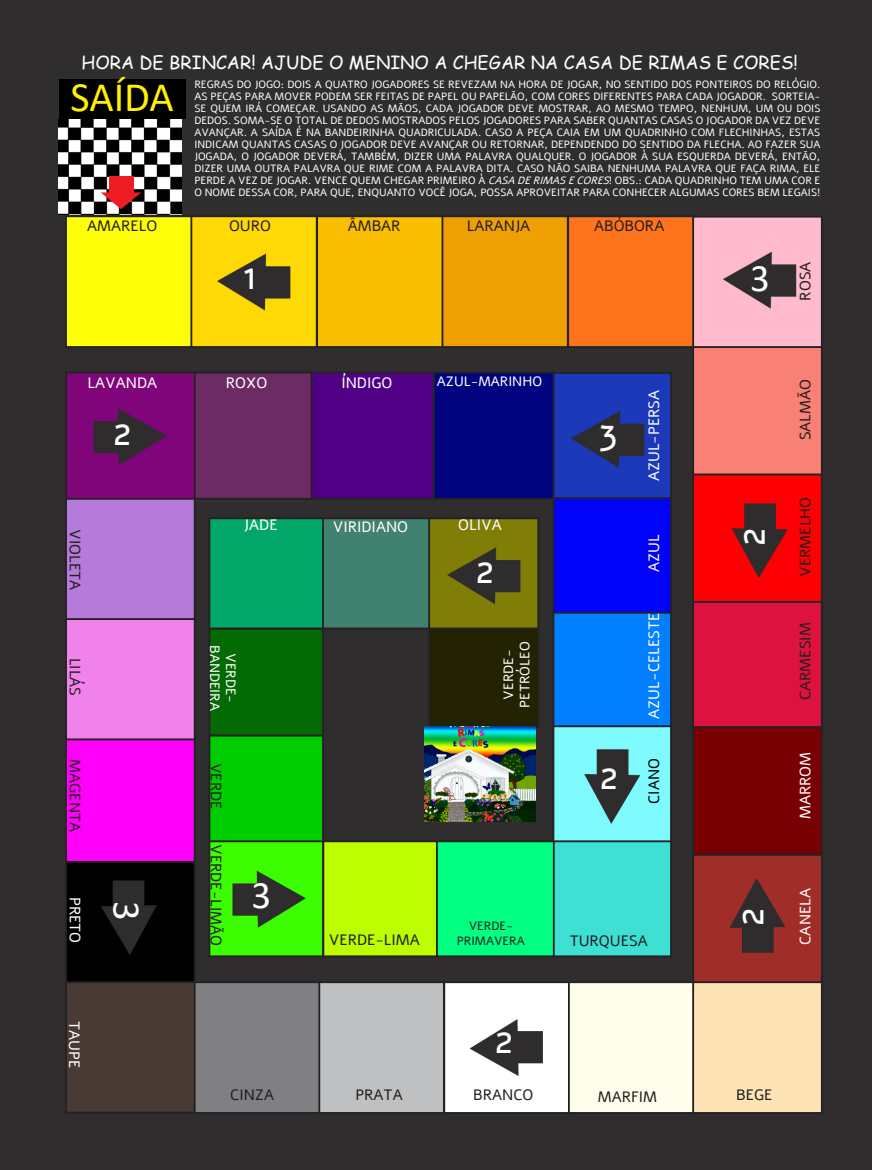
<style>
.page{position:relative;width:872px;height:1170px;background:#fff}
.page>*{position:absolute;margin:0;border:0;box-sizing:border-box;transform-origin:0 0}
.t1{font:42px "Calibri";letter-spacing:-.005em;color:#fff101}
.t2{font:39px "Alef";color:#fff}
.t3{font:39px "Calibri";color:#fff}
.t4{font:18px "Comic Sans MS";color:#fff}
.t5{font:15px "Alef";color:#231f20}
.t6{font:15px "Alef";color:#fff}
.t7{font:15px "Alef";color:#000}
.t8{font:13.5px/16.2px "Alef";color:#fff;text-align:center}
.t9{font:12px "Alef";color:#231f20}
.t10{font:10.5px/12px "Alef";color:#fff;text-align:justify}
.s1{font-style:italic}
</style>
<div class="page">
<img style="left:0;top:0;width:872px;height:1169px">
<img style="left:424px;top:726px;width:112px;height:95px">
<img style="left:59px;top:119px;width:123px;height:95px">
<div style="left:59px;top:80px;width:126px;height:39px;background:#000001"></div>
<div style="left:109px;top:176px;width:24px;height:17px;background:#ee1d23"></div>
<svg style="left:101px;top:192px;width:40px;height:17px"></svg>
<h3 class="t4" style="left:82px;top:50px;width:717px">HORA DE BRINCAR! AJUDE O MENINO A CHEGAR NA CASA DE RIMAS E CORES!</h3>
<p class="t10" style="left:194px;top:78px;width:627px">REGRAS DO JOGO: DOIS A QUATRO JOGADORES SE REVEZAM NA HORA DE JOGAR, NO SENTIDO DOS PONTEIROS DO RELÓGIO.<br>AS PEÇAS PARA MOVER PODEM SER FEITAS DE PAPEL OU PAPELÃO, COM CORES DIFERENTES PARA CADA JOGADOR. SORTEIA-SE QUEM IRÁ COMEÇAR. USANDO AS MÃOS, CADA JOGADOR DEVE MOSTRAR, AO MESMO TEMPO, NENHUM, UM OU DOIS DEDOS. SOMA-SE O TOTAL DE DEDOS MOSTRADOS PELOS JOGADORES PARA SABER QUANTAS CASAS O JOGADOR DA VEZ DEVE AVANÇAR. A SAÍDA É NA BANDEIRINHA QUADRICULADA. CASO A PEÇA CAIA EM UM QUADRINHO COM FLECHINHAS, ESTAS INDICAM QUANTAS CASAS O JOGADOR DEVE AVANÇAR OU RETORNAR, DEPENDENDO DO SENTIDO DA FLECHA. AO FAZER SUA JOGADA, O JOGADOR DEVERÁ, TAMBÉM, DIZER UMA PALAVRA QUALQUER. O JOGADOR À SUA ESQUERDA DEVERÁ, ENTÃO, DIZER UMA OUTRA PALAVRA QUE RIME COM A PALAVRA DITA. CASO NÃO SAIBA NENHUMA PALAVRA QUE FAÇA RIMA, ELE PERDE A VEZ DE JOGAR. VENCE QUEM CHEGAR PRIMEIRO À <span class="s1">CASA DERIMASECORES</span>! OBS.: CADA QUADRINHO TEM UMA COR E O NOME DESSA COR, PARA QUE, ENQUANTO VOCÊ JOGA, POSSA APROVEITAR PARA CONHECER ALGUMAS CORES BEM LEGAIS!</p>
<h1 class="t1" style="left:70px;top:68px;width:105px">SAÍDA</h1>
<h3 class="t5" style="left:87px;top:216px;width:72px">AMARELO</h3>
<h3 class="t5" style="left:229px;top:216px;width:43px">OURO</h3>
<h3 class="t5" style="left:348px;top:216px;width:54px">ÂMBAR</h3>
<h3 class="t5" style="left:467px;top:216px;width:65px">LARANJA</h3>
<h3 class="t5" style="left:594px;top:216px;width:72px">ABÓBORA</h3>
<h2 class="t2" style="left:243px;top:250px;width:16px">1</h2>
<h2 class="t3" style="left:750px;top:251px;width:21px">3</h2>
<h3 class="t5" style="left:795px;top:300px;width:40px;rotate:-90deg">ROSA</h3>
<h3 class="t6" style="left:87px;top:372px;width:71px">LAVANDA</h3>
<h3 class="t6" style="left:226px;top:372px;width:43px">ROXO</h3>
<h3 class="t6" style="left:341px;top:372px;width:53px">ÍNDIGO</h3>
<p class="t8" style="left:437px;top:374px;width:107px">AZUL-MARINHO</p>
<h3 class="t5" style="left:85px;top:529px;width:62px;rotate:90deg">VIOLETA</h3>
<h3 class="t5" style="left:85px;top:657px;width:40px;rotate:90deg">LILÁS</h3>
<h3 class="t5" style="left:85px;top:759px;width:74px;rotate:90deg">MAGENTA</h3>
<h2 class="t2" style="left:113px;top:405px;width:20px">2</h2>
<h2 class="t2" style="left:599px;top:407px;width:20px">3</h2>
<h3 class="t6" style="left:244px;top:515px;width:35px">JADE</h3>
<h3 class="t6" style="left:333px;top:517px;width:77px">VIRIDIANO</h3>
<h3 class="t6" style="left:458px;top:515px;width:45px">OLIVA</h3>
<p class="t8" style="left:239px;top:645px;width:67px;rotate:90deg">VERDE-<br>BANDEIRA</p>
<h3 class="t5" style="left:226px;top:762px;width:48px;rotate:90deg">VERDE</h3>
<h2 class="t2" style="left:475px;top:543px;width:20px">2</h2>
<p class="t8" style="left:500px;top:707px;width:67px;rotate:-90deg">VERDE-<br>PETRÓLEO</p>
<h2 class="t2" style="left:600px;top:749px;width:20px">2</h2>
<h3 class="t6" style="left:644px;top:481px;width:93px;rotate:-90deg">AZUL-PERSA</h3>
<h3 class="t6" style="left:644px;top:572px;width:39px;rotate:-90deg">AZUL</h3>
<h3 class="t6" style="left:644px;top:718px;width:107px;rotate:-90deg">AZUL-CELESTE</h3>
<h3 class="t7" style="left:644px;top:803px;width:47px;rotate:-90deg">CIANO</h3>
<h3 class="t6" style="left:85px;top:896px;width:48px;rotate:90deg">PRETO</h3>
<h2 class="t3" style="left:154px;top:901px;width:21px;rotate:90deg">3</h2>
<h3 class="t5" style="left:226px;top:843px;width:104px;rotate:90deg">VERDE-LIMÃO</h3>
<h2 class="t3" style="left:251px;top:867px;width:21px">3</h2>
<p class="t9" style="left:469px;top:918px;width:46px">VERDE-</p>
<h3 class="t5" style="left:329px;top:930px;width:93px">VERDE-LIMA</h3>
<p class="t9" style="left:457px;top:932px;width:69px">PRIMAVERA</p>
<h3 class="t5" style="left:569px;top:931px;width:80px">TURQUESA</h3>
<h2 class="t2" style="left:725px;top:546px;width:20px;rotate:-90deg">2</h2>
<h2 class="t2" style="left:724px;top:925px;width:20px;rotate:-90deg">2</h2>
<h3 class="t5" style="left:795px;top:440px;width:63px;rotate:-90deg">SALMÃO</h3>
<h3 class="t5" style="left:795px;top:577px;width:82px;rotate:-90deg">VERMELHO</h3>
<h3 class="t5" style="left:795px;top:700px;width:79px;rotate:-90deg">CARMESIM</h3>
<h3 class="t6" style="left:795px;top:819px;width:69px;rotate:-90deg">MARROM</h3>
<h3 class="t6" style="left:795px;top:944px;width:58px;rotate:-90deg">CANELA</h3>
<h3 class="t6" style="left:84px;top:1020px;width:49px;rotate:90deg">TAUPE</h3>
<h2 class="t2" style="left:494px;top:1013px;width:20px">2</h2>
<h3 class="t5" style="left:230px;top:1084px;width:45px">CINZA</h3>
<h3 class="t5" style="left:355px;top:1084px;width:49px">PRATA</h3>
<h3 class="t5" style="left:473px;top:1084px;width:61px">BRANCO</h3>
<h3 class="t5" style="left:598px;top:1086px;width:61px">MARFIM</h3>
<h3 class="t5" style="left:736px;top:1084px;width:38px">BEGE</h3>
</div>
